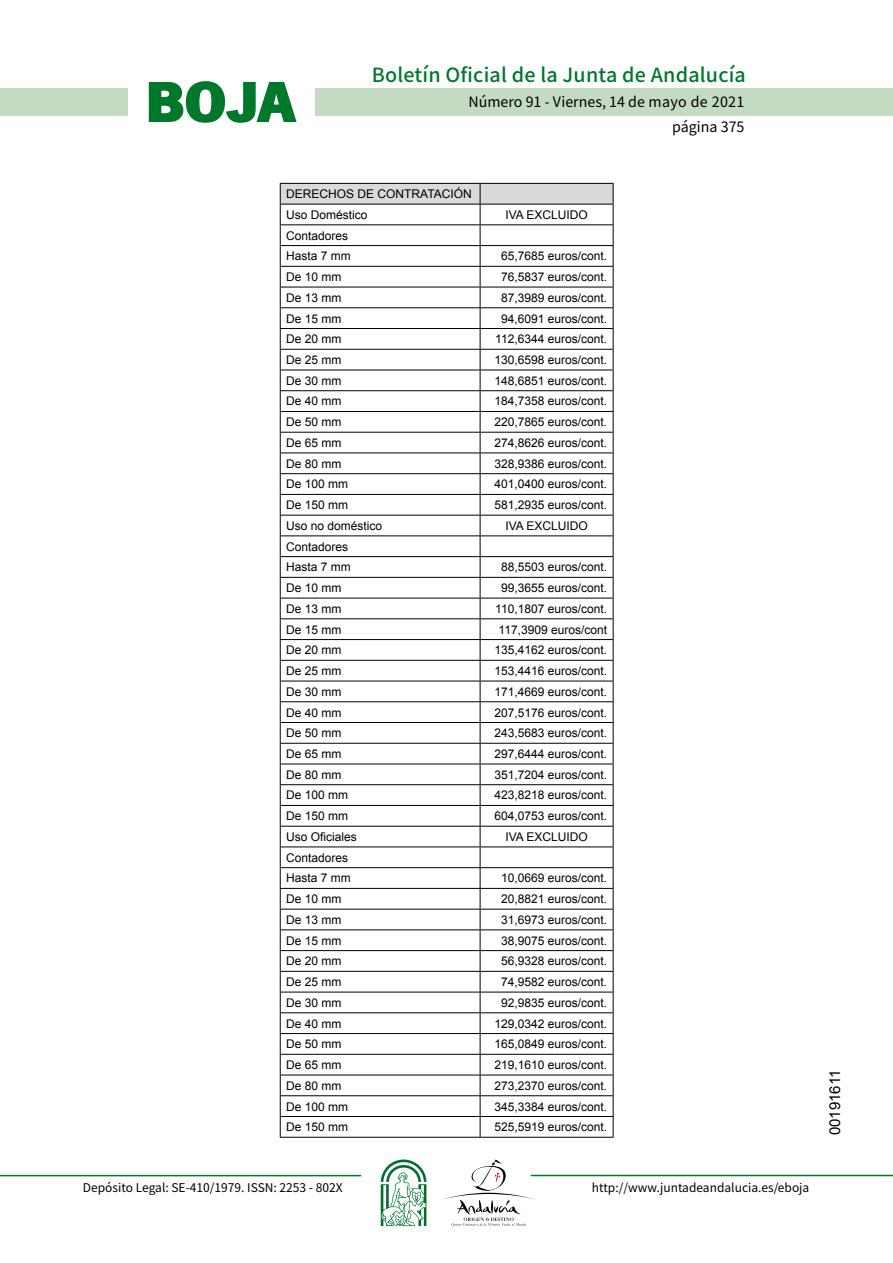
<style>
.page{position:relative;width:893px;height:1263px;background:#fff}
.page>*{position:absolute;margin:0;border:0;box-sizing:border-box;transform-origin:0 0}
.t1{font:700 57.75px "News Got T";color:#00782c;scale:1.14 1}
.t2{font:500 19.5px "Noto Sans HK";letter-spacing:.01em;color:#00782c}
.t3{font:15px "Arial";color:#000}
.t4{font:14.25px/24.5px "Noto Sans HK";color:#000;text-align:right}
.t5{font:12px/20.7px "Arial";color:#000}
.t6{font:12px "Noto Sans HK";color:#000}
</style>
<div class="page">
<div style="left:315px;top:88px;width:577px;height:28px;background:#c5dac3"></div>
<div style="left:0;top:88px;width:128px;height:28px;background:#c5dac3"></div>
<hr style="left:0;top:1175px;width:361px;height:1px;background:#00782c">
<hr style="left:531px;top:1175px;width:361px;height:1px;background:#00782c">
<svg style="left:148px;top:81px;width:149px;height:42px"></svg>
<svg style="left:442px;top:1159px;width:100px;height:67px"></svg>
<svg style="left:381px;top:1160px;width:45px;height:66px"></svg>
<svg style="left:280px;top:183px;width:333px;height:954px"></svg>
<hr style="left:280px;top:1137px;width:200px;height:1px;background:#000">
<hr style="left:480px;top:1137px;width:133px;height:1px;background:#000">
<h1 class="t1" style="left:145px;top:68px;width:133px">BOJA</h1>
<h2 class="t2" style="left:372px;top:64px;width:375px">Boletín Oficial de la Junta de Andalucía</h2>
<p class="t4" style="left:468px;top:90px;width:277px">Número 91 - Viernes, 14 de mayo de 2021 página 375</p>
<p class="t5" style="left:286px;top:184px;width:187px">DERECHOS DE CONTRATACIÓN<br>Uso Doméstico</p>
<p class="t5" style="left:286px;top:225px;width:66px">Contadores<br>Hasta 7 mm</p>
<p class="t5" style="left:505px;top:204px;width:84px">IVA EXCLUIDO</p>
<p class="t5" style="left:501px;top:246px;width:108px">65,7685 euros/cont.</p>
<p class="t5" style="left:286px;top:267px;width:57px">De 10 mm</p>
<p class="t5" style="left:501px;top:267px;width:108px">76,5837 euros/cont.</p>
<p class="t5" style="left:286px;top:287px;width:57px">De 13 mm</p>
<p class="t5" style="left:501px;top:287px;width:108px">87,3989 euros/cont.</p>
<p class="t5" style="left:286px;top:308px;width:57px">De 15 mm</p>
<p class="t5" style="left:501px;top:308px;width:108px">94,6091 euros/cont.</p>
<p class="t5" style="left:286px;top:329px;width:57px">De 20 mm</p>
<p class="t5" style="left:495px;top:329px;width:113px">112,6344 euros/cont.</p>
<p class="t5" style="left:286px;top:350px;width:57px">De 25 mm</p>
<p class="t5" style="left:494px;top:350px;width:114px">130,6598 euros/cont.</p>
<p class="t5" style="left:286px;top:370px;width:57px">De 30 mm</p>
<p class="t5" style="left:494px;top:370px;width:114px">148,6851 euros/cont.</p>
<p class="t5" style="left:286px;top:391px;width:57px">De 40 mm</p>
<p class="t5" style="left:494px;top:391px;width:114px">184,7358 euros/cont.</p>
<p class="t5" style="left:286px;top:412px;width:57px">De 50 mm</p>
<p class="t5" style="left:494px;top:412px;width:114px">220,7865 euros/cont.</p>
<p class="t5" style="left:286px;top:433px;width:57px">De 65 mm</p>
<p class="t5" style="left:494px;top:433px;width:114px">274,8626 euros/cont.</p>
<p class="t5" style="left:286px;top:453px;width:57px">De 80 mm</p>
<p class="t5" style="left:494px;top:453px;width:114px">328,9386 euros/cont.</p>
<p class="t5" style="left:286px;top:474px;width:64px">De 100 mm</p>
<p class="t5" style="left:494px;top:474px;width:114px">401,0400 euros/cont.</p>
<p class="t5" style="left:286px;top:495px;width:64px">De 150 mm</p>
<p class="t5" style="left:494px;top:495px;width:114px">581,2935 euros/cont.</p>
<p class="t5" style="left:286px;top:515px;width:98px">Uso no doméstico</p>
<p class="t5" style="left:505px;top:515px;width:84px">IVA EXCLUIDO</p>
<p class="t5" style="left:286px;top:536px;width:66px">Contadores<br>Hasta 7 mm</p>
<p class="t5" style="left:501px;top:557px;width:108px">88,5503 euros/cont.</p>
<p class="t5" style="left:286px;top:578px;width:57px">De 10 mm</p>
<p class="t5" style="left:501px;top:578px;width:108px">99,3655 euros/cont.</p>
<p class="t5" style="left:286px;top:598px;width:57px">De 13 mm</p>
<p class="t5" style="left:495px;top:598px;width:113px">110,1807 euros/cont.</p>
<p class="t5" style="left:286px;top:619px;width:57px">De 15 mm</p>
<p class="t5" style="left:498px;top:619px;width:110px">117,3909 euros/cont</p>
<p class="t5" style="left:286px;top:640px;width:57px">De 20 mm</p>
<p class="t5" style="left:494px;top:640px;width:114px">135,4162 euros/cont.</p>
<p class="t5" style="left:286px;top:661px;width:57px">De 25 mm</p>
<p class="t5" style="left:494px;top:661px;width:114px">153,4416 euros/cont.</p>
<p class="t5" style="left:286px;top:681px;width:57px">De 30 mm</p>
<p class="t5" style="left:494px;top:681px;width:114px">171,4669 euros/cont.</p>
<p class="t5" style="left:286px;top:702px;width:57px">De 40 mm</p>
<p class="t5" style="left:494px;top:702px;width:114px">207,5176 euros/cont.</p>
<p class="t5" style="left:286px;top:723px;width:57px">De 50 mm</p>
<p class="t5" style="left:494px;top:723px;width:114px">243,5683 euros/cont.</p>
<p class="t5" style="left:286px;top:744px;width:57px">De 65 mm</p>
<p class="t5" style="left:494px;top:744px;width:114px">297,6444 euros/cont.</p>
<p class="t5" style="left:286px;top:764px;width:57px">De 80 mm</p>
<p class="t5" style="left:494px;top:764px;width:114px">351,7204 euros/cont.</p>
<p class="t5" style="left:286px;top:785px;width:64px">De 100 mm</p>
<p class="t5" style="left:494px;top:785px;width:114px">423,8218 euros/cont.</p>
<p class="t5" style="left:286px;top:806px;width:64px">De 150 mm</p>
<p class="t5" style="left:494px;top:806px;width:114px">604,0753 euros/cont.</p>
<p class="t5" style="left:286px;top:826px;width:72px">Uso Oficiales</p>
<p class="t5" style="left:505px;top:826px;width:84px">IVA EXCLUIDO</p>
<p class="t5" style="left:286px;top:847px;width:66px">Contadores<br>Hasta 7 mm</p>
<p class="t5" style="left:501px;top:868px;width:108px">10,0669 euros/cont.</p>
<p class="t5" style="left:286px;top:889px;width:57px">De 10 mm</p>
<p class="t5" style="left:501px;top:889px;width:108px">20,8821 euros/cont.</p>
<p class="t5" style="left:286px;top:909px;width:57px">De 13 mm</p>
<p class="t5" style="left:501px;top:909px;width:108px">31,6973 euros/cont.</p>
<p class="t5" style="left:286px;top:930px;width:57px">De 15 mm</p>
<p class="t5" style="left:501px;top:930px;width:108px">38,9075 euros/cont.</p>
<p class="t5" style="left:286px;top:951px;width:57px">De 20 mm</p>
<p class="t5" style="left:501px;top:951px;width:108px">56,9328 euros/cont.</p>
<p class="t5" style="left:286px;top:972px;width:57px">De 25 mm</p>
<p class="t5" style="left:501px;top:972px;width:108px">74,9582 euros/cont.</p>
<p class="t5" style="left:286px;top:992px;width:57px">De 30 mm</p>
<p class="t5" style="left:501px;top:992px;width:108px">92,9835 euros/cont.</p>
<p class="t5" style="left:286px;top:1013px;width:57px">De 40 mm</p>
<p class="t5" style="left:494px;top:1013px;width:114px">129,0342 euros/cont.</p>
<p class="t5" style="left:286px;top:1034px;width:57px">De 50 mm</p>
<p class="t5" style="left:494px;top:1034px;width:114px">165,0849 euros/cont.</p>
<p class="t5" style="left:286px;top:1055px;width:57px">De 65 mm</p>
<p class="t5" style="left:494px;top:1055px;width:114px">219,1610 euros/cont.</p>
<p class="t5" style="left:286px;top:1075px;width:57px">De 80 mm</p>
<p class="t5" style="left:494px;top:1075px;width:114px">273,2370 euros/cont.</p>
<p class="t5" style="left:286px;top:1096px;width:64px">De 100 mm</p>
<p class="t5" style="left:494px;top:1096px;width:114px">345,3384 euros/cont.</p>
<p class="t5" style="left:286px;top:1117px;width:64px">De 150 mm</p>
<p class="t5" style="left:494px;top:1117px;width:114px">525,5919 euros/cont.</p>
<p class="t6" style="left:83px;top:1181px;width:261px">Depósito Legal: SE-410/1979. ISSN: 2253 - 802X</p>
<p class="t6" style="left:592px;top:1181px;width:219px">http://www.juntadeandalucia.es/eboja</p>
<p class="t3" style="left:825px;top:1135px;width:67px;rotate:-90deg">00191611</p>
</div>
